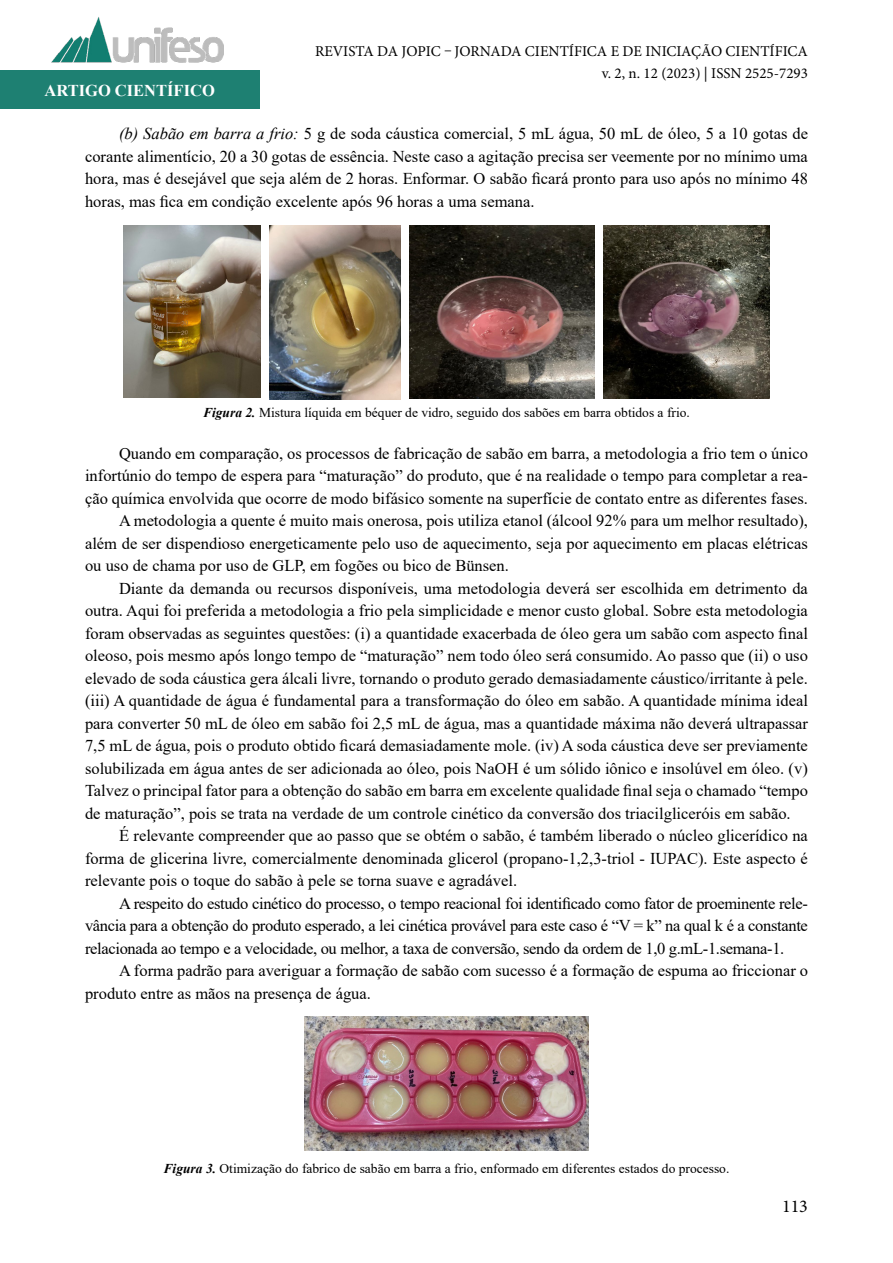
<style>
.page{position:relative;width:893px;height:1263px;background:#fff}
.page>*{position:absolute;margin:0;border:0;box-sizing:border-box;transform-origin:0 0}
.t1{font:18px "Minion Pro";color:#000}
.t2{font:16.5px/22.5px "Times New Roman";color:#000;text-align:justify}
.t3{font:16.5px "Times New Roman";letter-spacing:-.02em;color:#000}
.t4{font:700 16.5px "Times New Roman";color:#fff}
.t5{font:15px/22.5px "Minion Pro";color:#000;text-align:right}
.t6{font:13.5px "Times New Roman";color:#000}
.s1{font-style:italic}
.s2{font-weight:700;font-style:italic}
</style>
<div class="page">
<div style="left:0;top:71px;width:259px;height:38px;background:#1e8072"></div>
<img style="left:51px;top:17px;width:173px;height:54px">
<img style="left:124px;top:226px;width:137px;height:171px">
<img style="left:270px;top:226px;width:130px;height:174px">
<img style="left:409px;top:226px;width:186px;height:173px">
<img style="left:604px;top:226px;width:165px;height:172px">
<img style="left:305px;top:1017px;width:283px;height:134px">
<p class="t4" style="left:44px;top:78px;width:172px">ARTIGO CIENTÍFICO</p>
<p class="t5" style="left:315px;top:40px;width:494px">REVISTA DA JOPIC – JORNADA CIENTÍFICA E DE INICIAÇÃO CIENTÍFICA v. 2, n. 12 (2023) | ISSN 2525-7293</p>
<p class="t2" style="left:85px;top:122px;width:724px;text-indent:34px"><span class="s1">(b) Sabão em barra a frio:</span> 5 g de soda cáustica comercial, 5 mL água, 50 mL de óleo, 5 a 10 gotas de corante alimentício, 20 a 30 gotas de essência. Neste caso a agitação precisa ser veemente por no mínimo uma hora, mas é desejável que seja além de 2 horas. Enformar. O sabão ficará pronto para uso após no mínimo 48 horas, mas fica em condição excelente após 96 horas a uma semana.</p>
<p class="t6" style="left:203px;top:403px;width:488px"><span class="s2">Figura 2.</span> Mistura líquida em béquer de vidro, seguido dos sabões em barra obtidos a frio.</p>
<p class="t2" style="left:119px;top:441px;width:690px">Quando em comparação, os processos de fabricação de sabão em barra, a metodologia a frio tem o único</p>
<p class="t2" style="left:85px;top:464px;width:724px">infortúnio do tempo de espera para “maturação” do produto, que é na realidade o tempo para completar a rea-</p>
<p class="t2" style="left:85px;top:486px;width:724px">ção química envolvida que ocorre de modo bifásico somente na superfície de contato entre as diferentes fases.</p>
<p class="t2" style="left:119px;top:509px;width:690px">A metodologia a quente é muito mais onerosa, pois utiliza etanol (álcool 92% para um melhor resultado),</p>
<p class="t2" style="left:85px;top:531px;width:724px">além de ser dispendioso energeticamente pelo uso de aquecimento, seja por aquecimento em placas elétricas</p>
<p class="t2" style="left:85px;top:554px;width:425px">ou uso de chama por uso de GLP, em fogões ou bico de Bünsen.</p>
<p class="t2" style="left:119px;top:576px;width:690px">Diante da demanda ou recursos disponíveis, uma metodologia deverá ser escolhida em detrimento da</p>
<p class="t2" style="left:85px;top:599px;width:724px">outra. Aqui foi preferida a metodologia a frio pela simplicidade e menor custo global. Sobre esta metodologia</p>
<p class="t2" style="left:85px;top:621px;width:724px">foram observadas as seguintes questões: (i) a quantidade exacerbada de óleo gera um sabão com aspecto final</p>
<p class="t2" style="left:85px;top:644px;width:724px">oleoso, pois mesmo após longo tempo de “maturação” nem todo óleo será consumido. Ao passo que (ii) o uso</p>
<p class="t2" style="left:85px;top:666px;width:724px">elevado de soda cáustica gera álcali livre, tornando o produto gerado demasiadamente cáustico/irritante à pele.</p>
<p class="t2" style="left:85px;top:689px;width:724px">(iii) A quantidade de água é fundamental para a transformação do óleo em sabão. A quantidade mínima ideal</p>
<p class="t2" style="left:85px;top:711px;width:724px">para converter 50 mL de óleo em sabão foi 2,5 mL de água, mas a quantidade máxima não deverá ultrapassar</p>
<p class="t2" style="left:85px;top:734px;width:724px">7,5 mL de água, pois o produto obtido ficará demasiadamente mole. (iv) A soda cáustica deve ser previamente</p>
<p class="t2" style="left:85px;top:756px;width:724px">solubilizada em água antes de ser adicionada ao óleo, pois NaOH é um sólido iônico e insolúvel em óleo. (v)</p>
<p class="t2" style="left:85px;top:779px;width:724px">Talvez o principal fator para a obtenção do sabão em barra em excelente qualidade final seja o chamado “tempo</p>
<p class="t2" style="left:85px;top:801px;width:707px">de maturação”, pois se trata na verdade de um controle cinético da conversão dos triacilgliceróis em sabão.</p>
<p class="t2" style="left:119px;top:824px;width:690px">É relevante compreender que ao passo que se obtém o sabão, é também liberado o núcleo glicerídico na</p>
<p class="t2" style="left:85px;top:846px;width:724px">forma de glicerina livre, comercialmente denominada glicerol (propano-1,2,3-triol - IUPAC). Este aspecto é</p>
<p class="t2" style="left:85px;top:869px;width:434px">relevante pois o toque do sabão à pele se torna suave e agradável.</p>
<p class="t3" style="left:119px;top:891px;width:690px">A respeito do estudo cinético do processo, o tempo reacional foi identificado como fator de proeminente rele-</p>
<p class="t3" style="left:85px;top:914px;width:724px">vância para a obtenção do produto esperado, a lei cinética provável para este caso é “V = k” na qual k é a constante</p>
<p class="t3" style="left:85px;top:937px;width:701px">relacionada ao tempo e a velocidade, ou melhor, a taxa de conversão, sendo da ordem de 1,0 g.mL-1.semana-1.</p>
<p class="t2" style="left:119px;top:959px;width:690px">A forma padrão para averiguar a formação de sabão com sucesso é a formação de espuma ao friccionar o</p>
<p class="t2" style="left:85px;top:981px;width:287px">produto entre as mãos na presença de água.</p>
<p class="t6" style="left:164px;top:1159px;width:567px"><span class="s2">Figura 3.</span> Otimização do fabrico de sabão em barra a frio, enformado em diferentes estados do processo.</p>
<p class="t1" style="left:782px;top:1194px;width:27px">113</p>
</div>
